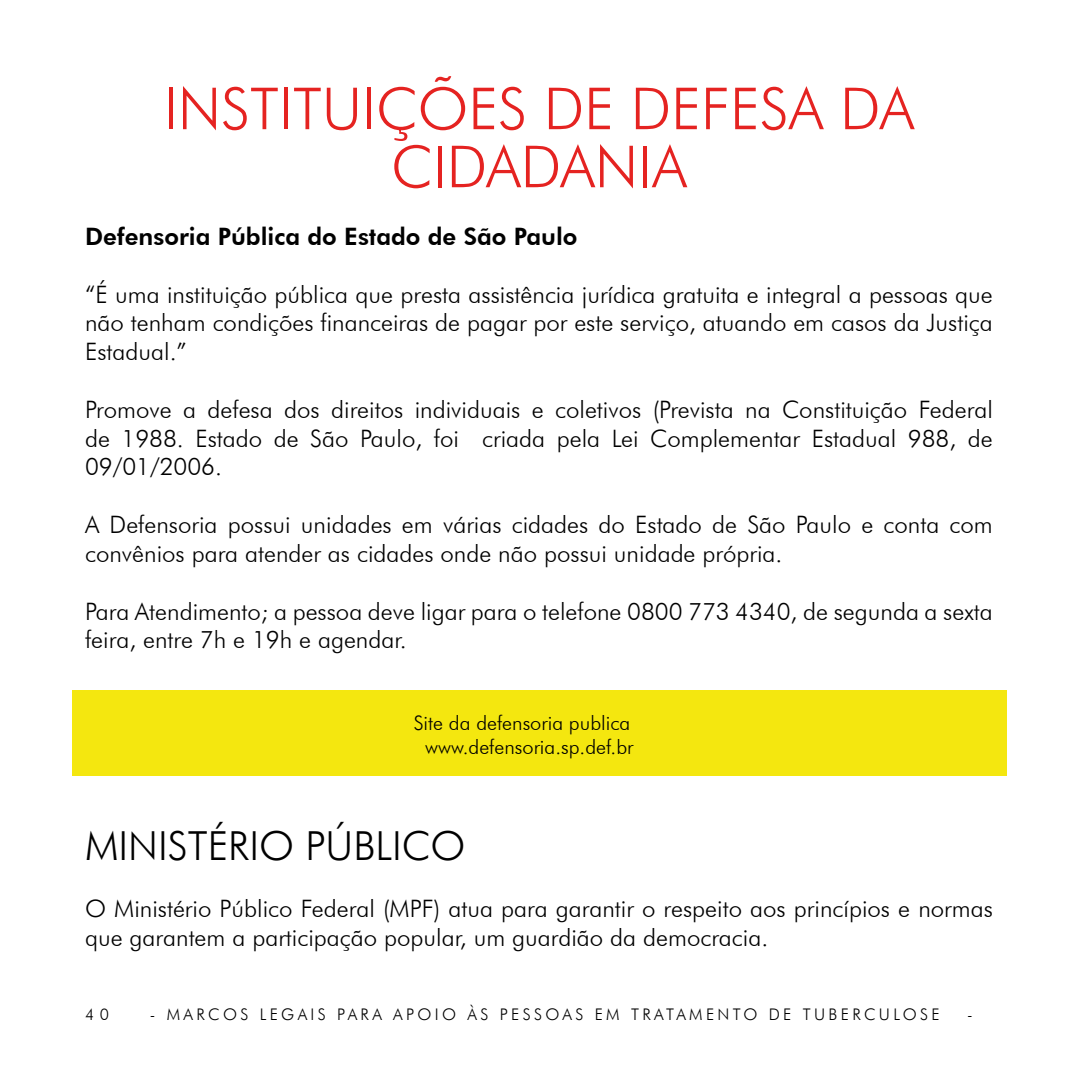
<style>
.page{position:relative;width:1078px;height:1078px;background:#fff}
.page>*{position:absolute;margin:0;border:0;box-sizing:border-box;transform-origin:0 0}
.t1{font:300 58px/58px "Futura BT";color:#e52321;text-align:center}
.t2{font:300 40px "Futura BT";color:#000}
.t3{font:300 24px/28.8px "Futura BT";color:#000}
.t4{font:800 24px "Futura BT";color:#000}
.t5{font:300 20px/24px "Futura BT";color:#000;text-align:center}
.t6{font:300 16px "Futura BT";letter-spacing:.21em;color:#000}
</style>
<div class="page">
<div style="left:72px;top:690px;width:933px;height:85px;background:#f4e70f"></div>
<h1 class="t1" style="left:164px;top:79px;width:751px">INSTITUIÇÕES DE DEFESA DA<br>CIDADANIA</h1>
<p class="t4" style="left:85px;top:222px;width:494px">Defensoria Pública do Estado de São Paulo</p>
<p class="t3" style="left:85px;top:279px;width:909px;text-align:justify">“É uma instituição pública que presta assistência jurídica gratuita e integral a pessoas que não tenham condições financeiras de pagar por este serviço, atuando em casos da Justiça Estadual.”</p>
<p class="t3" style="left:85px;top:394px;width:909px;text-align:justify">Promove a defesa dos direitos individuais e coletivos (Prevista na Constituição Federal de 1988. Estado de São Paulo, foi criada pela Lei Complementar Estadual 988, de 09/01/2006.</p>
<p class="t3" style="left:85px;top:510px;width:909px">A Defensoria possui unidades em várias cidades do Estado de São Paulo e conta com convênios para atender as cidades onde não possui unidade própria.</p>
<p class="t3" style="left:85px;top:596px;width:909px">Para Atendimento; a pessoa deve ligar para o telefone 0800 773 4340, de segunda a sexta feira, entre 7h e 19h e agendar.</p>
<p class="t5" style="left:413px;top:710px;width:221px">Site da defensoria publica www.defensoria.sp.def.br</p>
<h2 class="t2" style="left:85px;top:821px;width:381px">MINISTÉRIO PÚBLICO</h2>
<p class="t3" style="left:85px;top:894px;width:909px">O Ministério Público Federal (MPF) atua para garantir o respeito aos princípios e normas que garantem a participação popular, um guardião da democracia.</p>
<p class="t6" style="left:85px;top:1004px;width:26px">4 0</p>
<p class="t6" style="left:150px;top:1004px;width:791px">- MARCOS LEGAIS PARA APOIO ÀS PESSOAS EM TRATAMENTO DE TUBERCULOSE</p>
<p class="t6" style="left:966px;top:1004px;width:7px">-</p>
</div>
